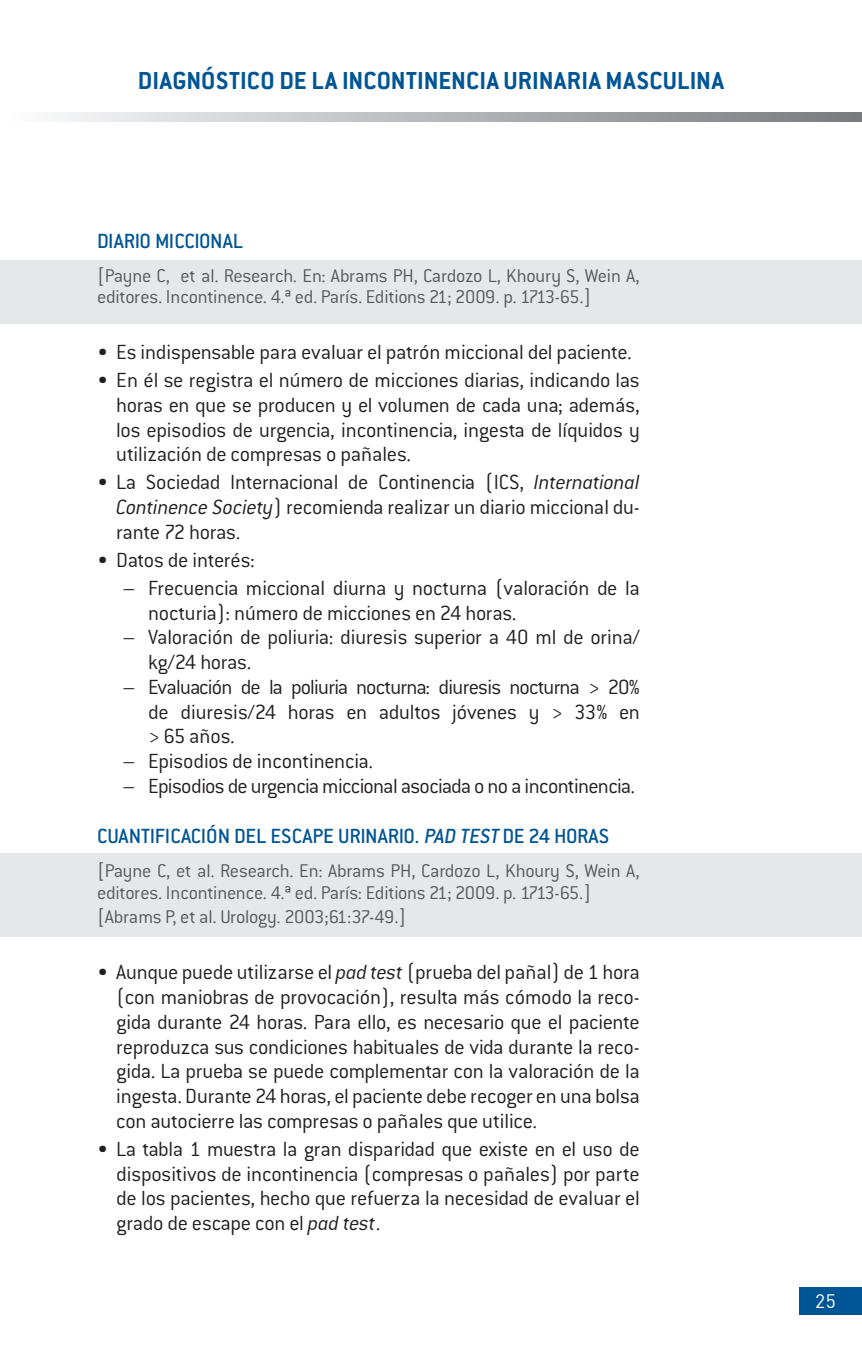
<style>
.page{position:relative;width:862px;height:1372px;background:#fff}
.page>*{position:absolute;margin:0;border:0;box-sizing:border-box;transform-origin:0 0}
.t1{font:700 27px "Conduit ITC Std";letter-spacing:.01em;color:#005595}
.t2{font:300 22.5px/24.8px "Conduit ITC Std";letter-spacing:-.015em;color:#231f20;text-align:justify}
.t3{font:500 22.5px "Conduit ITC Std";letter-spacing:-.01em;color:#005595}
.t4{font:300 22.5px "Conduit ITC Std";letter-spacing:-.035em;color:#231f20}
.t5{font:italic 500 22.5px "Conduit ITC Std";color:#005595}
.t6{font:300 20.25px/21.4px "Conduit ITC Std";letter-spacing:-.015em;color:#57585a}
.t7{font:19.12px "DIN";color:#fff}
.s1{font-style:italic}
.s2{font-style:normal}
</style>
<div class="page">
<div style="left:798px;top:1287px;width:63px;height:27px;background:#005595"></div>
<svg style="left:56px;top:112px;width:805px;height:9px;background:#b4b5b8"></svg>
<div style="left:0;top:260px;width:861px;height:64px;background:#e6e7e9"></div>
<div style="left:0;top:853px;width:861px;height:83px;background:#e6e7e9"></div>
<p class="t1" style="left:138px;top:64px;width:587px">DIAGNÓSTICO DE LA INCONTINENCIA URINARIA MASCULINA</p>
<p class="t3" style="left:97px;top:227px;width:21px">DIARIO</p>
<p class="t3" style="left:155px;top:227px;width:11px">MICCIONA</p>
<p class="t3" style="left:233px;top:227px;width:12px">L</p>
<p class="t6" style="left:97px;top:264px;width:543px">[Payne C, et al. Research. En: Abrams PH, Cardozo L, Khoury S, Wein A, editores. Incontinence. 4.ª ed. París. Editions 21; 2009. p. 1713-65.]</p>
<p class="t2" style="left:97px;top:339px;width:536px">• Es indispensable para evaluar el patrón miccional del paciente.</p>
<p class="t2" style="left:116px;top:367px;width:525px;text-indent:-19px">• En él se registra el número de micciones diarias, indicando las horas en que se producen y el volumen de cada una; además, los episodios de urgencia, incontinencia, ingesta de líquidos y utilización de compresas o pañales.</p>
<p class="t2" style="left:116px;top:469px;width:524px;text-indent:-19px">• La Sociedad Internacional de Continencia (ICS, <span class="s1">International Continence Society</span>) recomienda realizar un diario miccional du&shy;rante 72 horas.</p>
<p class="t2" style="left:97px;top:547px;width:159px">• Datos de interés:</p>
<p class="t2" style="left:148px;top:575px;width:493px;text-indent:-26px">– Frecuencia miccional diurna y nocturna (valoración de la nocturia): número de micciones en 24 horas.</p>
<p class="t2" style="left:148px;top:624px;width:493px;text-indent:-26px">– Valoración de poliuria: diuresis superior a 40 ml de orina/ kg/24 horas.</p>
<p class="t2" style="left:148px;top:674px;width:493px;text-indent:-26px">– Evaluación de la poliuria nocturna: diuresis nocturna &gt; 20% de diuresis/24 horas en adultos jóvenes y &gt; 33% en &gt; 65 años.</p>
<p class="t2" style="left:122px;top:748px;width:252px">– Episodios de incontinencia.</p>
<p class="t4" style="left:122px;top:772px;width:513px">– Episodios de urgencia miccional asociada o no a incontinencia.</p>
<p class="t3" style="left:97px;top:822px;width:21px">CUANTI</p>
<p class="t3" style="left:155px;top:822px;width:21px">FICACIÓN</p>
<p class="t3" style="left:234px;top:822px;width:48px">DE L ESCA</p>
<p class="t3" style="left:312px;top:822px;width:36px">PE URINARIO</p>
<p class="t5" style="left:414px;top:822px;width:56px"><span class="s2">.</span> PAD TEST</p>
<p class="t3" style="left:502px;top:822px;width:64px">DE 24 HORAS</p>
<p class="t6" style="left:97px;top:859px;width:544px">[Payne C, et al. Research. En: Abrams PH, Cardozo L, Khoury S, Wein A, editores. Incontinence. 4.ª ed. París: Editions 21; 2009. p. 1713-65.]</p>
<p class="t6" style="left:97px;top:905px;width:311px">[Abrams P, et al. Urology. 2003;61:37-49.]</p>
<p class="t2" style="left:116px;top:959px;width:524px;text-indent:-19px">• Aunque puede utilizarse el <span class="s1">pad test</span> (prueba del pañal) de 1 hora (con maniobras de provocación), resulta más cómodo la reco&shy;gida durante 24 horas. Para ello, es necesario que el paciente reproduzca sus condiciones habituales de vida durante la reco&shy;gida. La prueba se puede complementar con la valoración de la ingesta. Durante 24 horas, el paciente debe recoger en una bolsa con autocierre las compresas o pañales que utilice.</p>
<p class="t2" style="left:116px;top:1135px;width:525px;text-indent:-19px">• La tabla 1 muestra la gran disparidad que existe en el uso de dispositivos de incontinencia (compresas o pañales) por parte de los pacientes, hecho que refuerza la necesidad de evaluar el grado de escape con el <span class="s1">pad test</span>.</p>
<p class="t7" style="left:814px;top:1288px;width:22px">25</p>
</div>
